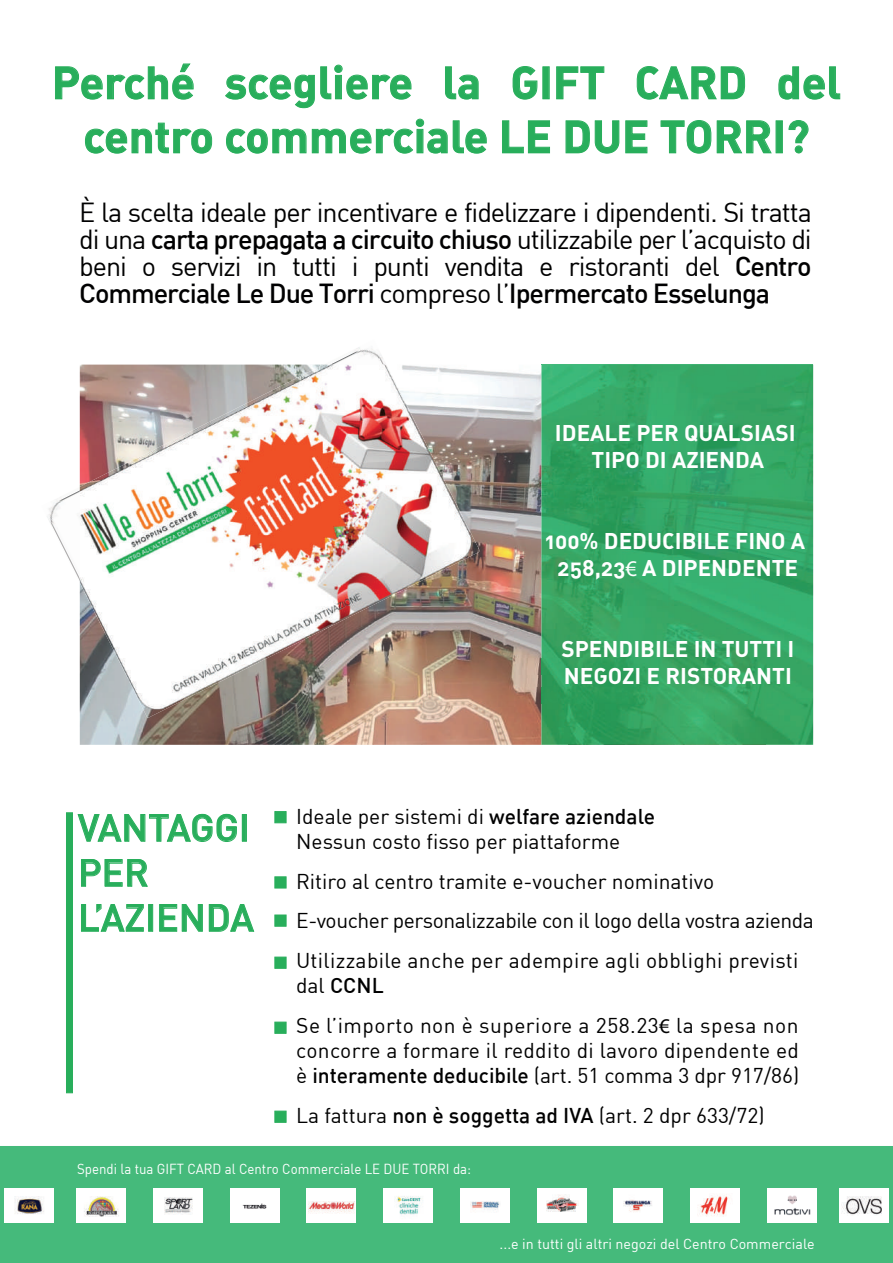
<style>
.page{position:relative;width:893px;height:1263px;background:#fff}
.page>*{position:absolute;margin:0;border:0;box-sizing:border-box;transform-origin:0 0}
.t1{font:45px/54px "DIN Bold Alternate";color:#28ae5b;text-align:center}
.t2{font:500 37.5px/45px "DIN";color:#28ae5b}
.t3{font:27px/27px "DIN";letter-spacing:-.04em;color:#000001;text-align:justify}
.t4{font:700 24px "Dubai";color:#fff}
.t5{font:22.5px/27px "DIN Bold Alternate";color:#fff;text-align:center}
.t6{font:21px/25.2px "DIN";color:#000001}
.t7{font:21px/39.6px "DIN";letter-spacing:.025em;color:#000001}
.t8{font:14.25px "DIN";color:#fff;scale:.93 1}
.t9{font:14.25px "DIN";color:#fff}
.s1{font-weight:500}
.s2{font-family:"Myriad Pro"}
</style>
<div class="page">
<div style="left:66px;top:813px;width:7px;height:280px;background:#28ae5b"></div>
<img style="left:480px;top:370px;width:61px;height:89px">
<img style="left:422px;top:459px;width:119px;height:286px">
<img style="left:80px;top:718px;width:48px;height:27px">
<img style="left:374px;top:718px;width:48px;height:27px">
<img style="left:276px;top:718px;width:98px;height:27px">
<img style="left:128px;top:718px;width:148px;height:27px">
<img style="left:517px;top:658px;width:24px;height:16px">
<img style="left:517px;top:687px;width:24px;height:16px">
<hr style="left:541px;top:364px;width:272px;height:1px;background:#45ba7b">
<img style="left:541px;top:365px;width:272px;height:380px">
<img style="left:541px;top:658px;width:215px;height:16px">
<img style="left:541px;top:687px;width:214px;height:16px">
<img style="left:47px;top:347px;width:339px;height:236px">
<img style="left:80px;top:365px;width:400px;height:353px">
<div style="left:0;top:1146px;width:893px;height:117px;background:#45ba7b"></div>
<div style="left:77px;top:1188px;width:49px;height:34px;background:#fff"></div>
<div style="left:5px;top:1188px;width:49px;height:34px;background:#fff"></div>
<div style="left:839px;top:1188px;width:49px;height:34px;background:#fff"></div>
<div style="left:767px;top:1188px;width:49px;height:34px;background:#fff"></div>
<div style="left:690px;top:1188px;width:49px;height:34px;background:#fff"></div>
<div style="left:614px;top:1188px;width:49px;height:34px;background:#fff"></div>
<div style="left:537px;top:1188px;width:49px;height:34px;background:#fff"></div>
<div style="left:460px;top:1188px;width:49px;height:34px;background:#fff"></div>
<div style="left:384px;top:1188px;width:49px;height:34px;background:#fff"></div>
<div style="left:307px;top:1188px;width:49px;height:34px;background:#fff"></div>
<div style="left:230px;top:1188px;width:49px;height:34px;background:#fff"></div>
<div style="left:153px;top:1188px;width:49px;height:34px;background:#fff"></div>
<img style="left:84px;top:1196px;width:35px;height:20px">
<img style="left:309px;top:1201px;width:45px;height:13px">
<img style="left:700px;top:1194px;width:29px;height:23px">
<img style="left:841px;top:1196px;width:41px;height:20px">
<img style="left:15px;top:1196px;width:29px;height:18px">
<img style="left:164px;top:1197px;width:29px;height:18px">
<img style="left:242px;top:1203px;width:25px;height:6px">
<img style="left:396px;top:1196px;width:27px;height:19px">
<img style="left:470px;top:1201px;width:30px;height:9px">
<img style="left:546px;top:1194px;width:32px;height:18px">
<img style="left:623px;top:1199px;width:29px;height:13px">
<img style="left:774px;top:1195px;width:37px;height:20px">
<svg style="left:55px;top:63px;width:139px;height:37px"></svg>
<svg style="left:225px;top:64px;width:187px;height:44px"></svg>
<svg style="left:445px;top:66px;width:34px;height:34px"></svg>
<svg style="left:512px;top:66px;width:26px;height:34px"></svg>
<svg style="left:556px;top:66px;width:49px;height:34px"></svg>
<svg style="left:636px;top:66px;width:110px;height:34px"></svg>
<svg style="left:778px;top:66px;width:62px;height:34px"></svg>
<svg style="left:85px;top:122px;width:127px;height:32px"></svg>
<svg style="left:226px;top:118px;width:261px;height:36px"></svg>
<svg style="left:502px;top:120px;width:48px;height:34px"></svg>
<svg style="left:565px;top:120px;width:83px;height:34px"></svg>
<svg style="left:660px;top:120px;width:112px;height:34px"></svg>
<div style="left:776px;top:120px;width:7px;height:33px;border:1px solid #28ae5b"></div>
<svg style="left:788px;top:120px;width:21px;height:34px"></svg>
<svg style="left:78px;top:814px;width:159px;height:28px"></svg>
<div style="left:242px;top:814px;width:5px;height:27px;border:1px solid #28ae5b"></div>
<svg style="left:81px;top:859px;width:67px;height:28px"></svg>
<svg style="left:81px;top:904px;width:63px;height:28px"></svg>
<div style="left:148px;top:904px;width:5px;height:27px;border:1px solid #28ae5b"></div>
<svg style="left:159px;top:904px;width:44px;height:28px"></svg>
<svg style="left:209px;top:904px;width:45px;height:28px"></svg>
<div style="left:275px;top:811px;width:11px;height:12px;background:#28ae5b;border:1px solid #28ae5b"></div>
<div style="left:275px;top:1022px;width:11px;height:11px;background:#28ae5b"></div>
<div style="left:275px;top:957px;width:11px;height:11px;background:#28ae5b"></div>
<div style="left:275px;top:915px;width:11px;height:11px;background:#28ae5b"></div>
<div style="left:275px;top:877px;width:11px;height:11px;background:#28ae5b"></div>
<div style="left:275px;top:1111px;width:11px;height:11px;background:#28ae5b"></div>
<h1 class="t1" style="left:52px;top:54px;width:791px">Perché scegliere la GIFT CARD del centro commerciale LE DUE TORRI?</h1>
<p class="t3" style="left:79px;top:198px;width:734px">È la scelta ideale per incentivare e fidelizzare i dipendenti. Si tratta di una <span class="s1">carta prepagata a circuito chiuso</span> utilizzabile per l’acquisto di beni o servizi in tutti i punti vendita e ristoranti del <span class="s1">Centro Commerciale Le Due Torri</span> compreso l’<span class="s1">Ipermercato Esselunga</span></p>
<p class="t5" style="left:555px;top:418px;width:242px">IDEALE PER QUALSIASI<br>TIPO DI AZIENDA</p>
<p class="t5" style="left:545px;top:526px;width:262px">100% DEDUCIBILE FINO A<br>258,23<span class="s2">€</span> A DIPENDENTE</p>
<p class="t5" style="left:561px;top:634px;width:234px;text-align:left">SPENDIBILE IN TUTTI I<br>NEGOZI E RISTORANTI</p>
<p class="t4" style="left:516px;top:652px;width:242px">SPENDIBILE IN TUTTI I</p>
<h2 class="t2" style="left:78px;top:804px;width:177px">VANTAGGI<br>PER<br>L’AZIENDA</h2>
<p class="t6" style="left:296px;top:803px;width:360px">Ideale per sistemi di <span class="s1">welfare aziendale<br></span>Nessun costo fisso per piattaforme</p>
<p class="t6" style="left:296px;top:861px;width:519px;line-height:39.6px">Ritiro al centro tramite e-voucher nominativo<br>E-voucher personalizzabile con il logo della vostra azienda<br>Utilizzabile anche per adempire agli obblighi previsti</p>
<p class="t7" style="left:296px;top:965px;width:504px">dal <span class="s1">CCNL<br></span>Se l’importo non è superiore a 258.23<span class="s2">€</span> la spesa non</p>
<p class="t6" style="left:296px;top:1037px;width:505px">concorre a formare il reddito di lavoro dipendente ed è <span class="s1">interamente deducibile</span> (art. 51 comma 3 dpr 917/86)</p>
<p class="t6" style="left:296px;top:1102px;width:470px">La fattura <span class="s1">non è soggetta ad IVA</span> (art. 2 dpr 633/72)</p>
<p class="t8" style="left:77px;top:1160px;width:425px">Spendi la tua GIFT CARD al Centro Commerciale LE DUE TORRI da:</p>
<p class="t9" style="left:500px;top:1235px;width:317px">...e in tutti gli altri negozi del Centro Commerciale</p>
</div>
